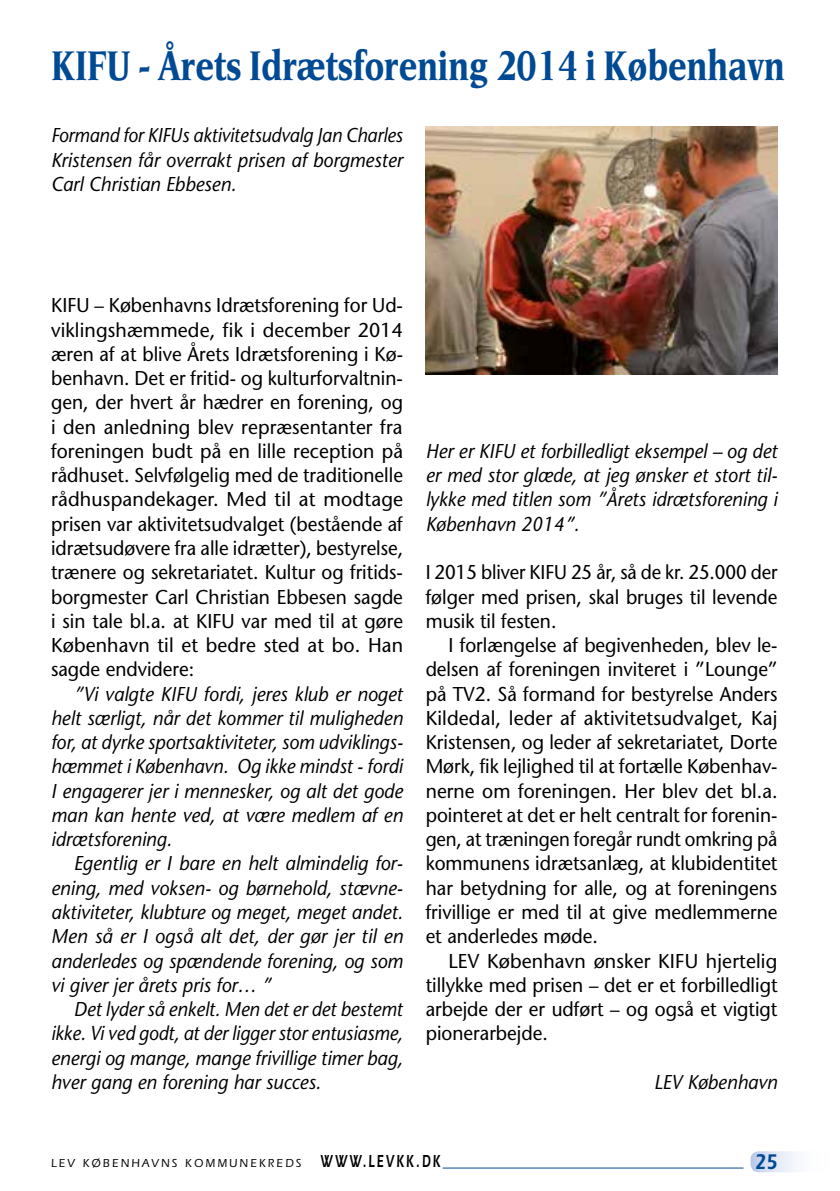
<style>
.page{position:relative;width:840px;height:1191px;background:#fff}
.page>*{position:absolute;margin:0;border:0;box-sizing:border-box;transform-origin:0 0}
.t1{font:700 44px "Esperanto";letter-spacing:-.01em;color:#004a93;scale:.8 1}
.t2{font:600 22px "ITC Eras LT";color:#004a93;scale:.8 1}
.t3{font:20px/24.2px "Stone Sans LT";color:#000;text-align:justify;scale:.95 1}
.t4{font:italic 20px/24.2px "Stone Sans LT";color:#000;text-align:justify;scale:.95 1}
.t5{font:italic 20px/24.2px "Stone Sans LT";color:#000;text-align:justify;scale:.94 1}
.t6{font:20px/24.2px "Stone Sans LT";color:#000;text-align:justify}
.t7{font:italic 20px/24.2px "Stone Sans LT";color:#000;text-align:justify;scale:.92 1}
.t8{font:20px/24.2px "Stone Sans LT";color:#000;text-align:justify;scale:.93 1}
.t9{font:500 12px "ITC Eras LT";letter-spacing:.2em;color:#000;scale:.95 1}
.s1{font-weight:600;font-size:18px}
</style>
<div class="page">
<svg style="left:750px;top:1151px;width:45px;height:21px"></svg>
<hr style="left:442px;top:1167px;width:301px;height:1px;background:#004a93">
<img style="left:425px;top:126px;width:352px;height:249px">
<h1 class="t1" style="left:51px;top:41px;width:918px">KIFU - Årets Idrætsforening 2014 i København</h1>
<p class="t7" style="left:51px;top:123px;width:384px">Formand for KIFUs aktivitetsudvalg Jan Charles Kristensen får overrakt prisen af borgmester Carl Christian Ebbesen.</p>
<p class="t3" style="left:51px;top:293px;width:372px">KIFU – Københavns Idrætsforening for Ud&shy;viklingshæmmede, fik i december 2014 æren af at blive Årets Idrætsforening i Kø&shy;benhavn. Det er fritid- og kulturforvaltnin&shy;gen, der hvert år hædrer en forening, og i den anledning blev repræsentanter fra foreningen budt på en lille reception på rådhuset. Selvfølgelig med de traditionelle rådhuspandekager. Med til at modtage prisen var aktivitetsudvalget (bestående af idrætsudøvere fra alle idrætter), bestyrelse, trænere og sekretariatet. Kultur og fritids&shy;borgmester Carl Christian Ebbesen sagde i sin tale bl.a. at KIFU var med til at gøre København til et bedre sted at bo. Han sagde endvidere:</p>
<p class="t4" style="left:51px;top:681px;width:371px;text-indent:23px">”Vi valgte KIFU fordi, jeres klub er noget helt særligt, når det kommer til muligheden for, at dyrke sportsaktiviteter, som udviklings&shy;hæmmet i København. Og ikke mindst - fordi I engagerer jer i mennesker, og alt det gode man kan hente ved, at være medlem af en idrætsforening.</p>
<p class="t4" style="left:51px;top:851px;width:372px;text-align:left;text-indent:23px">Egentlig er I bare en helt almindelig for&shy;ening, med voksen- og børnehold, stævne&shy;aktiviteter, klubture og meget, meget andet.<br>Men så er I også alt det, der gør jer til en anderledes og spændende forening, og som vi giver jer årets pris for… ”</p>
<p class="t5" style="left:51px;top:997px;width:376px;text-indent:23px">Det lyder så enkelt. Men det er det bestemt ikke. Vi ved godt, at der ligger stor entusiasme, energi og mange, mange frivillige timer bag, hver gang en forening har succes.</p>
<p class="t4" style="left:425px;top:439px;width:372px">Her er KIFU et forbilledligt eksempel – og det er med stor glæde, at jeg ønsker et stort til&shy;lykke med titlen som ”Årets idrætsforening i København 2014”.</p>
<p class="t8" style="left:425px;top:560px;width:379px">I 2015 bliver KIFU 25 år, så de kr. 25.000 der følger med prisen, skal bruges til levende musik til festen.</p>
<p class="t3" style="left:425px;top:633px;width:372px;text-indent:23px">I forlængelse af begivenheden, blev le&shy;delsen af foreningen inviteret i ”Lounge” på TV2. Så formand for bestyrelse Anders Kildedal, leder af aktivitetsudvalget, Kaj Kristensen, og leder af sekretariatet, Dorte Mørk, fik lejlighed til at fortælle Københav&shy;nerne om foreningen. Her blev det bl.a. pointeret at det er helt centralt for forenin&shy;gen, at træningen foregår rundt omkring på kommunens idrætsanlæg, at klubidentitet har betydning for alle, og at foreningens frivillige er med til at give medlemmerne et anderledes møde.</p>
<p class="t6" style="left:425px;top:948px;width:353px;text-indent:23px">LEV København ønsker KIFU hjertelig tillykke med prisen – det er et forbilledligt arbejde der er udført – og også et vigtigt pionerarbejde.</p>
<p class="t4" style="left:653px;top:1069px;width:131px">LEV København</p>
<p class="t9" style="left:51px;top:1156px;width:411px">LEV KØBENHAVNS KOMMUNEKREDS <span class="s1">WWW.LEVKK.DK</span></p>
<p class="t2" style="left:754px;top:1148px;width:29px">25</p>
</div>
